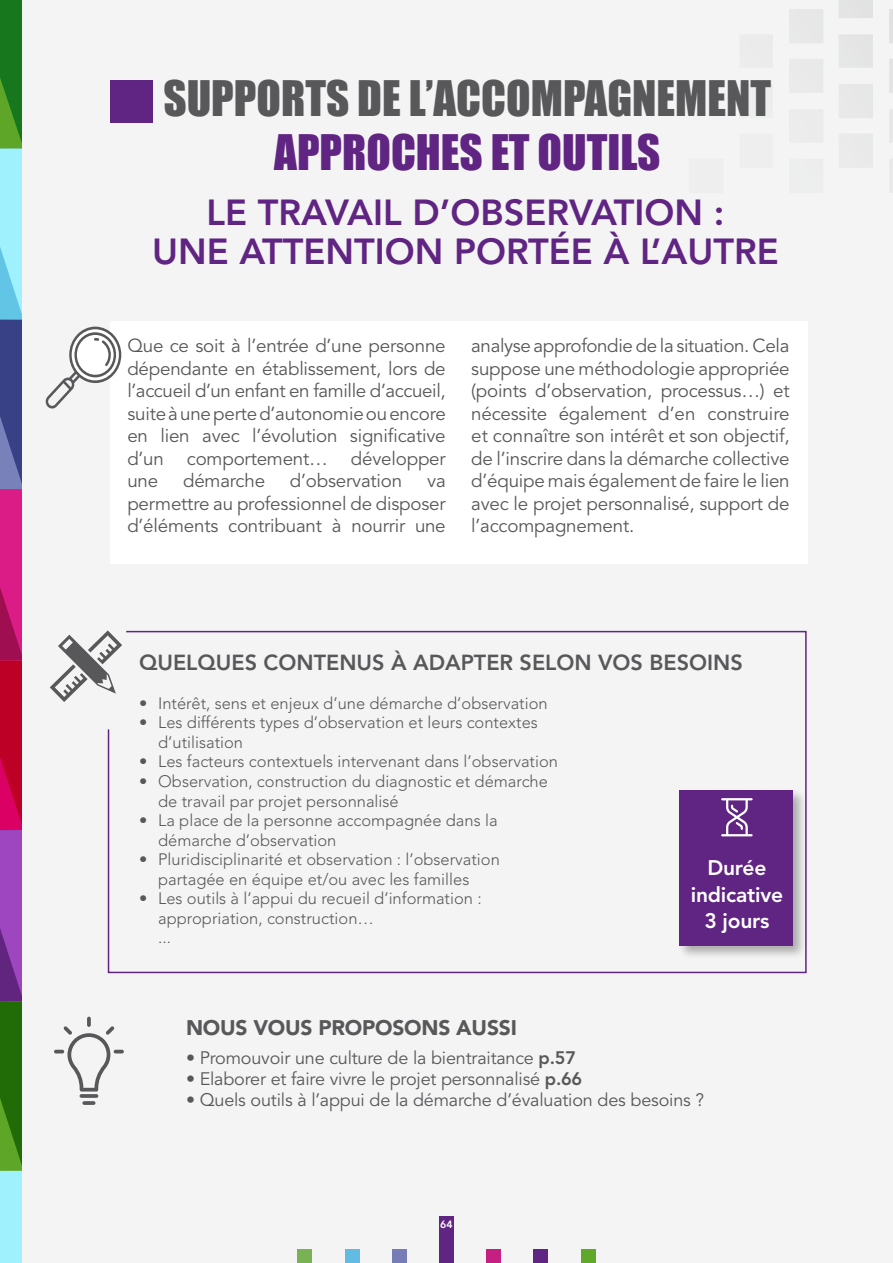
<style>
.page{position:relative;width:893px;height:1263px;background:#f4f4f4}
.page>*{position:absolute;margin:0;border:0;box-sizing:border-box;transform-origin:0 0}
.t1{font:45px "Impact";color:#58585a}
.t2{font:45px "Impact";color:#602482}
.t3{font:800 36px/39px "Avenir LT Std";color:#602482;text-align:center}
.t4{font:800 21.6px "Avenir LT Std";color:#58585a}
.t5{font:900 21px "Avenir LT Std";letter-spacing:-.01em;color:#58585a}
.t6{font:800 21px/26.7px "Avenir LT Std";letter-spacing:-.01em;color:#fff;text-align:center}
.t7{font:18.75px/22.5px "Avenir LT Std";letter-spacing:-.01em;color:#58585a;text-align:justify}
.t8{font:18px "Avenir LT Std";letter-spacing:-.01em;color:#58585a}
.t9{font:300 16.5px/19.5px "Avenir LT Std";color:#58585a}
.t10{font:800 10.5px "Avenir LT Std";color:#fff}
.s1{font-weight:800}
</style>
<div class="page">
<svg style="left:0;top:0;width:21px;height:1263px;background:#7d677c"></svg>
<div style="left:298px;top:1249px;width:14px;height:14px;background:#78b253"></div>
<div style="left:345px;top:1249px;width:14px;height:14px;background:#62bbe2"></div>
<div style="left:392px;top:1249px;width:15px;height:14px;background:#757cb6"></div>
<div style="left:487px;top:1249px;width:14px;height:14px;background:#c51f83"></div>
<div style="left:534px;top:1249px;width:14px;height:14px;background:#602482"></div>
<div style="left:581px;top:1249px;width:14px;height:14px;background:#5fa82a"></div>
<div style="left:111px;top:81px;width:42px;height:42px;background:#602482"></div>
<svg style="left:107px;top:630px;width:700px;height:344px"></svg>
<svg style="left:50px;top:630px;width:72px;height:72px"></svg>
<div style="left:110px;top:321px;width:697px;height:242px;background:#fff"></div>
<div style="left:677px;top:788px;width:130px;height:172px;background:#000;opacity:.3"></div>
<div style="left:679px;top:790px;width:114px;height:156px;background:#602482"></div>
<svg style="left:721px;top:798px;width:32px;height:38px"></svg>
<svg style="left:80px;top:1094px;width:18px;height:4px"></svg>
<svg style="left:82px;top:1101px;width:13px;height:4px"></svg>
<svg style="left:87px;top:1017px;width:4px;height:10px"></svg>
<svg style="left:54px;top:1026px;width:70px;height:65px"></svg>
<svg style="left:46px;top:327px;width:75px;height:81px"></svg>
<div style="left:439px;top:1216px;width:15px;height:47px;background:#602482"></div>
<h1 class="t1" style="left:163px;top:64px;width:609px">SUPPORTS DE L’ACCOMPAGNEMENT</h1>
<h1 class="t2" style="left:274px;top:118px;width:388px">APPROCHES ET OUTILS</h1>
<h2 class="t3" style="left:152px;top:193px;width:628px">LE TRAVAIL D’OBSERVATION :<br>UNE ATTENTION PORTÉE À L’AUTRE</h2>
<p class="t7" style="left:127px;top:335px;width:320px">Que ce soit à l’entrée d’une personne dépendante en établissement, lors de l’accueil d’un enfant en famille d’accueil, suite à une perte d’autonomie ou encore en lien avec l’évolution significative d’un comportement… développer une</p>
<p class="t7" style="left:183px;top:470px;width:84px">démarche</p>
<p class="t7" style="left:290px;top:470px;width:114px">d’observation</p>
<p class="t7" style="left:127px;top:470px;width:320px;text-indent:300px">va permettre au professionnel de disposer d’éléments contribuant à nourrir une</p>
<p class="t7" style="left:471px;top:335px;width:320px">analyse approfondie de la situation. Cela suppose une méthodologie appropriée (points d’observation, processus…) et nécessite également d’en construire et connaître son intérêt et son objectif, de l’inscrire dans la démarche collective d’équipe mais également de faire le lien avec le projet personnalisé, support de l’accompagnement.</p>
<p class="t4" style="left:139px;top:650px;width:605px">QUELQUES CONTENUS À ADAPTER SELON VOS BESOINS</p>
<p class="t9" style="left:139px;top:694px;width:410px">• Intérêt, sens et enjeux d’une démarche d’observation</p>
<p class="t9" style="left:158px;top:713px;width:381px;text-indent:-19px">• Les différents types d’observation et leurs contextes d’utilisation</p>
<p class="t9" style="left:139px;top:752px;width:420px">• Les facteurs contextuels intervenant dans l’observation</p>
<p class="t9" style="left:158px;top:772px;width:391px;text-indent:-19px">• Observation, construction du diagnostic et démarche de travail par projet personnalisé</p>
<p class="t9" style="left:158px;top:811px;width:341px;text-indent:-19px">• La place de la personne accompagnée dans la démarche d’observation</p>
<p class="t9" style="left:158px;top:850px;width:343px;text-indent:-19px">• Pluridisciplinarité et observation : l’observation partagée en équipe et/ou avec les familles</p>
<p class="t9" style="left:158px;top:889px;width:325px;text-indent:-19px">• Les outils à l’appui du recueil d’information : appropriation, construction…<br>...</p>
<p class="t6" style="left:691px;top:854px;width:94px">Durée indicative<br>3 jours</p>
<p class="t5" style="left:186px;top:1014px;width:332px">NOUS VOUS PROPOSONS AUSSI</p>
<p class="t8" style="left:186px;top:1047px;width:391px">• Promouvoir une culture de la bientraitance <span class="s1">p.57</span></p>
<p class="t8" style="left:186px;top:1068px;width:398px">• Elaborer et faire vivre le projet personnalisé <span class="s1">p.66</span></p>
<p class="t8" style="left:186px;top:1089px;width:520px">• Quels outils à l’appui de la démarche d’évaluation des besoins ?</p>
<p class="t10" style="left:440px;top:1218px;width:14px">64</p>
</div>
